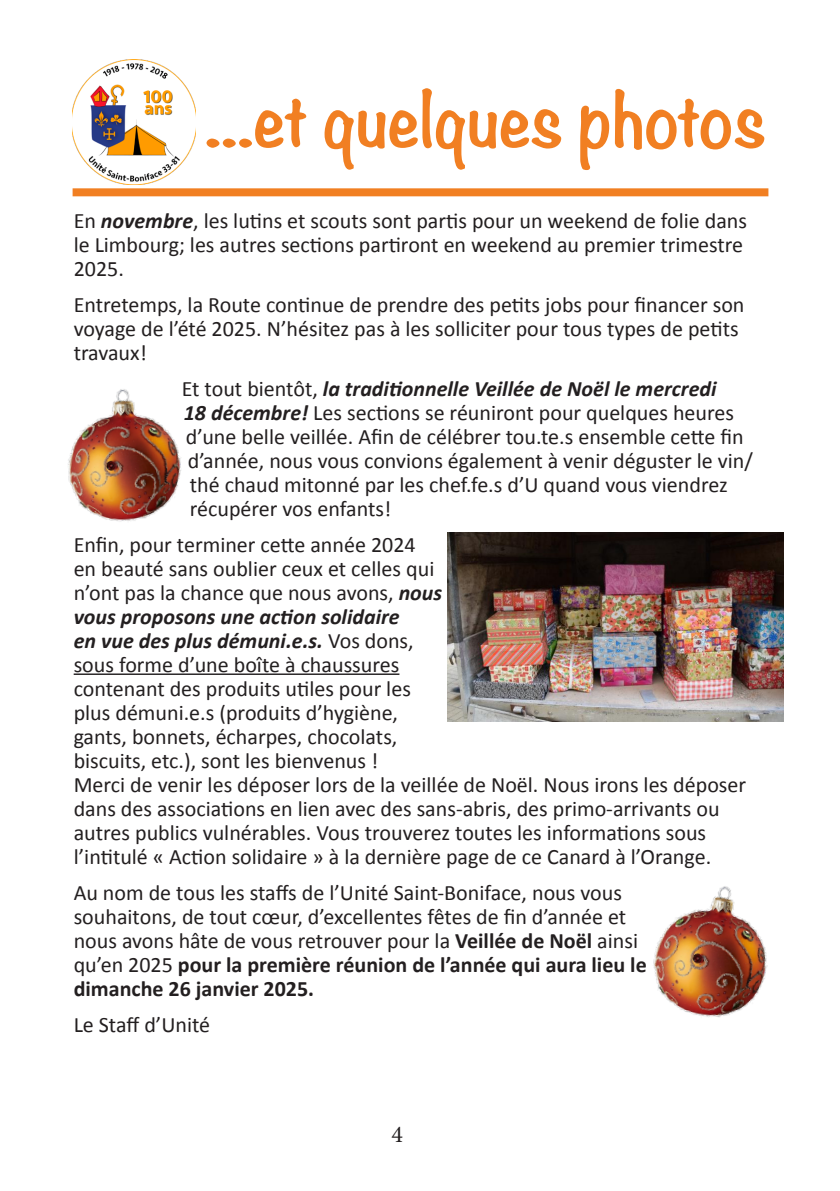
<style>
.page{position:relative;width:840px;height:1191px;background:#fff}
.page>*{position:absolute;margin:0;border:0;box-sizing:border-box;transform-origin:0 0}
.t1{font:700 68px "Noteworthy";color:#f17f22}
.t2{font:24px "Minion Pro";color:#231f20}
.t3{font:22px/24px "Calibri";color:#231f20}
.s1{font-weight:700;font-style:italic}
.s2{font-weight:700}
</style>
<div class="page">
<div style="left:73px;top:188px;width:695px;height:8px;background:#f17f22"></div>
<img style="left:72px;top:60px;width:124px;height:124px">
<hr style="left:74px;top:673px;width:325px;height:2px;background:#231f20">
<img style="left:68px;top:389px;width:113px;height:133px">
<img style="left:447px;top:532px;width:335px;height:190px">
<img style="left:653px;top:886px;width:115px;height:131px">
<p class="t1" style="left:205px;top:59px;width:563px">...et quelques photos</p>
<p class="t3" style="left:74px;top:207px;width:674px">En <span class="s1">novembre</span>, les lutins et scouts sont partis pour un weekend de folie dans le Limbourg; les autres sections partiront en weekend au premier trimestre<br>2025.</p>
<p class="t3" style="left:74px;top:291px;width:672px">Entretemps, la Route continue de prendre des petits jobs pour financer son voyage de l’été 2025. N’hésitez pas à les solliciter pour tous types de petits travaux!</p>
<p class="t3" style="left:182px;top:375px;width:572px">Et tout bientôt, <span class="s1">la traditionnelle Veillée de Noël le mercredi<br>18 décembre!</span> Les sections se réuniront pour quelques heures d’une belle veillée. Afin de célébrer tou.te.s ensemble cette fin d’année, nous vous convions également à venir déguster le vin/ thé chaud mitonné par les chef.fe.s d’U quand vous viendrez récupérer vos enfants!</p>
<p class="t3" style="left:74px;top:531px;width:673px">Enfin, pour terminer cette année 2024<br>en beauté sans oublier ceux et celles qui<br>n’ont pas la chance que nous avons, <span class="s1">nous<br>vous proposons une action solidaire<br>en vue des plus démuni.e.s.</span> Vos dons,<br>sous forme d’une boîte à chaussures<br>contenant des produits utiles pour les<br>plus démuni.e.s (produits d’hygiène,<br>gants, bonnets, écharpes, chocolats,<br>biscuits, etc.), sont les bienvenus !<br>Merci de venir les déposer lors de la veillée de Noël. Nous irons les déposer dans des associations en lien avec des sans-abris, des primo-arrivants ou autres publics vulnérables. Vous trouverez toutes les informations sous l’intitulé « Action solidaire » à la dernière page de ce Canard à l’Orange.</p>
<p class="t3" style="left:74px;top:879px;width:574px">Au nom de tous les staffs de l’Unité Saint-Boniface, nous vous souhaitons, de tout cœur, d’excellentes fêtes de fin d’année et nous avons hâte de vous retrouver pour la <span class="s2">Veillée de Noël</span> ainsi qu’en 2025 <span class="s2">pour la première réunion de l’année qui aura lieu le dimanche 26 janvier 2025.</span></p>
<p class="t3" style="left:74px;top:1011px;width:138px">Le Staff d’Unité</p>
<p class="t2" style="left:391px;top:1117px;width:13px">4</p>
</div>
